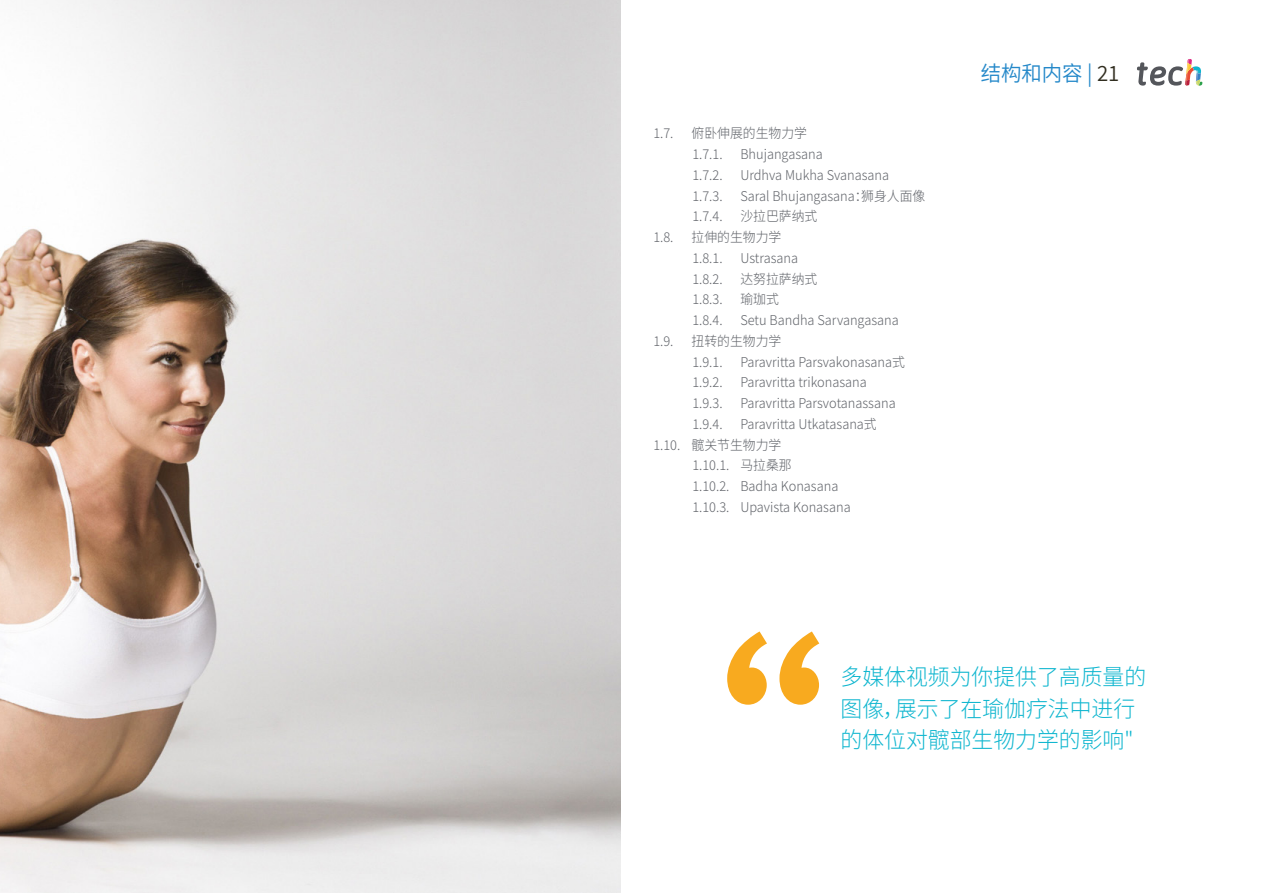
<style>
.page{position:relative;width:1263px;height:893px;background:#fff}
.page>*{position:absolute;margin:0;border:0;box-sizing:border-box;transform-origin:0 0}
.t1{font:300 22.5px/31.5px "Source Han Sans CN";color:#0fb6cf}
.t2{font:21px "Source Han Sans CN";color:#2488c9}
.t3{font:300 13.5px/20.7px "Source Han Sans CN";color:#61646a;scale:.95 1}
.s1{color:#312e20}
</style>
<div class="page">
<img style="left:0;top:0;width:621px;height:893px">
<svg style="left:1137px;top:59px;width:65px;height:27px"></svg>
<svg style="left:727px;top:631px;width:92px;height:74px"></svg>
<p class="t3" style="left:653px;top:123px;width:23px">1.7.</p>
<p class="t3" style="left:692px;top:123px;width:123px">俯卧伸展的生物力学<br>1.7.1.</p>
<p class="t3" style="left:740px;top:144px;width:88px">Bhujangasana</p>
<p class="t3" style="left:692px;top:165px;width:33px">1.7.2.</p>
<p class="t3" style="left:740px;top:165px;width:158px">Urdhva Mukha Svanasana</p>
<p class="t3" style="left:692px;top:186px;width:33px">1.7.3.</p>
<p class="t3" style="left:740px;top:186px;width:196px">Saral Bhujangasana：狮身人面像</p>
<p class="t3" style="left:692px;top:206px;width:33px">1.7.4.</p>
<p class="t3" style="left:740px;top:206px;width:83px">沙拉巴萨纳式</p>
<p class="t3" style="left:653px;top:227px;width:23px">1.8.</p>
<p class="t3" style="left:692px;top:227px;width:96px">拉伸的生物力学<br>1.8.1.</p>
<p class="t3" style="left:740px;top:248px;width:62px">Ustrasana</p>
<p class="t3" style="left:692px;top:269px;width:33px">1.8.2.</p>
<p class="t3" style="left:740px;top:269px;width:83px">达努拉萨纳式</p>
<p class="t3" style="left:692px;top:289px;width:33px">1.8.3.</p>
<p class="t3" style="left:740px;top:289px;width:42px">瑜珈式</p>
<p class="t3" style="left:692px;top:310px;width:33px">1.8.4.</p>
<p class="t3" style="left:740px;top:310px;width:168px">Setu Bandha Sarvangasana</p>
<p class="t3" style="left:653px;top:331px;width:23px">1.9.</p>
<p class="t3" style="left:692px;top:331px;width:96px">扭转的生物力学<br>1.9.1.</p>
<p class="t3" style="left:740px;top:352px;width:175px">Paravritta Parsvakonasana式</p>
<p class="t3" style="left:692px;top:372px;width:33px">1.9.2.</p>
<p class="t3" style="left:740px;top:372px;width:135px">Paravritta trikonasana</p>
<p class="t3" style="left:692px;top:393px;width:33px">1.9.3.</p>
<p class="t3" style="left:740px;top:393px;width:165px">Paravritta Parsvotanassana</p>
<p class="t3" style="left:692px;top:414px;width:33px">1.9.4.</p>
<p class="t3" style="left:740px;top:414px;width:145px">Paravritta Utkatasana式</p>
<p class="t3" style="left:653px;top:435px;width:136px">1.10. 髋关节生物力学</p>
<p class="t3" style="left:692px;top:455px;width:106px">1.10.1. 马拉桑那</p>
<p class="t3" style="left:692px;top:476px;width:155px">1.10.2. Badha Konasana</p>
<p class="t3" style="left:692px;top:497px;width:168px">1.10.3. Upavista Konasana</p>
<h2 class="t2" style="left:981px;top:61px;width:140px">结构和内容 | <span class="s1">21</span></h2>
<h1 class="t1" style="left:840px;top:662px;width:307px">多媒体视频为你提供了高质量的图像，展示了在瑜伽疗法中进行的体位对髋部生物力学的影响"</h1>
</div>
